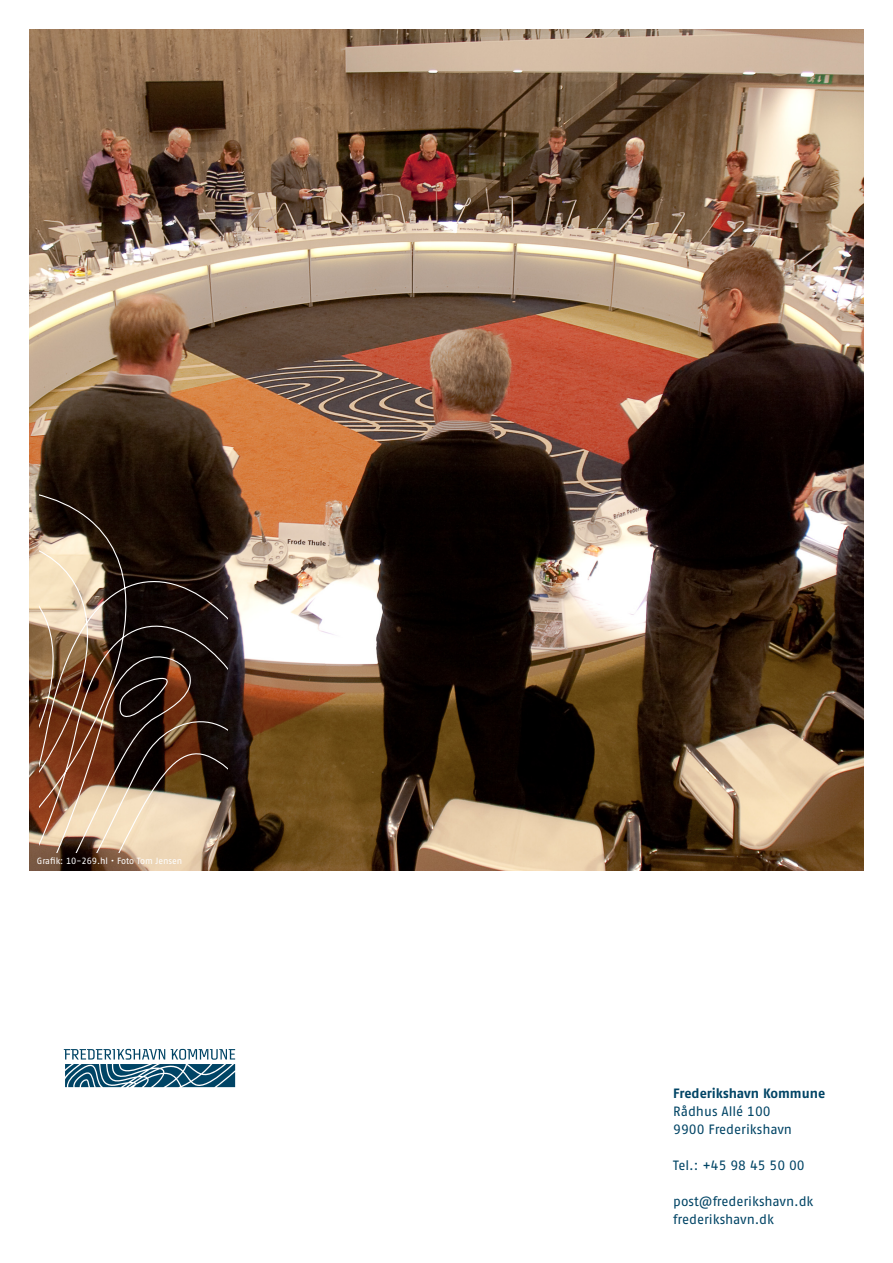
<style>
.page{position:relative;width:893px;height:1263px;background:#fff}
.page>*{position:absolute;margin:0;border:0;box-sizing:border-box;transform-origin:0 0}
.t1{font:13.5px "Fago No Regular Tf";color:#004465}
.t2{font:700 13.5px "Fago No";letter-spacing:-.005em;color:#004465}
.t3{font:9px "Fago No Regular Tf";color:#fff}
</style>
<div class="page">
<img style="left:30px;top:30px;width:833px;height:841px">
<svg style="left:64px;top:1049px;width:171px;height:38px"></svg>
<img style="left:40px;top:487px;width:187px;height:365px">
<p class="t3" style="left:37px;top:856px;width:147px">Grafik: 10-269.hl • Foto Tom Jensen</p>
<p class="t2" style="left:673px;top:1085px;width:153px">Frederikshavn Kommune</p>
<p class="t1" style="left:673px;top:1104px;width:99px">Rådhus Allé 100</p>
<p class="t1" style="left:673px;top:1122px;width:120px">9900 Frederikshavn</p>
<p class="t1" style="left:673px;top:1158px;width:133px">Tel.: +45 98 45 50 00</p>
<p class="t1" style="left:673px;top:1194px;width:142px">post@frederikshavn.dk</p>
<p class="t1" style="left:673px;top:1212px;width:102px">frederikshavn.dk</p>
</div>
